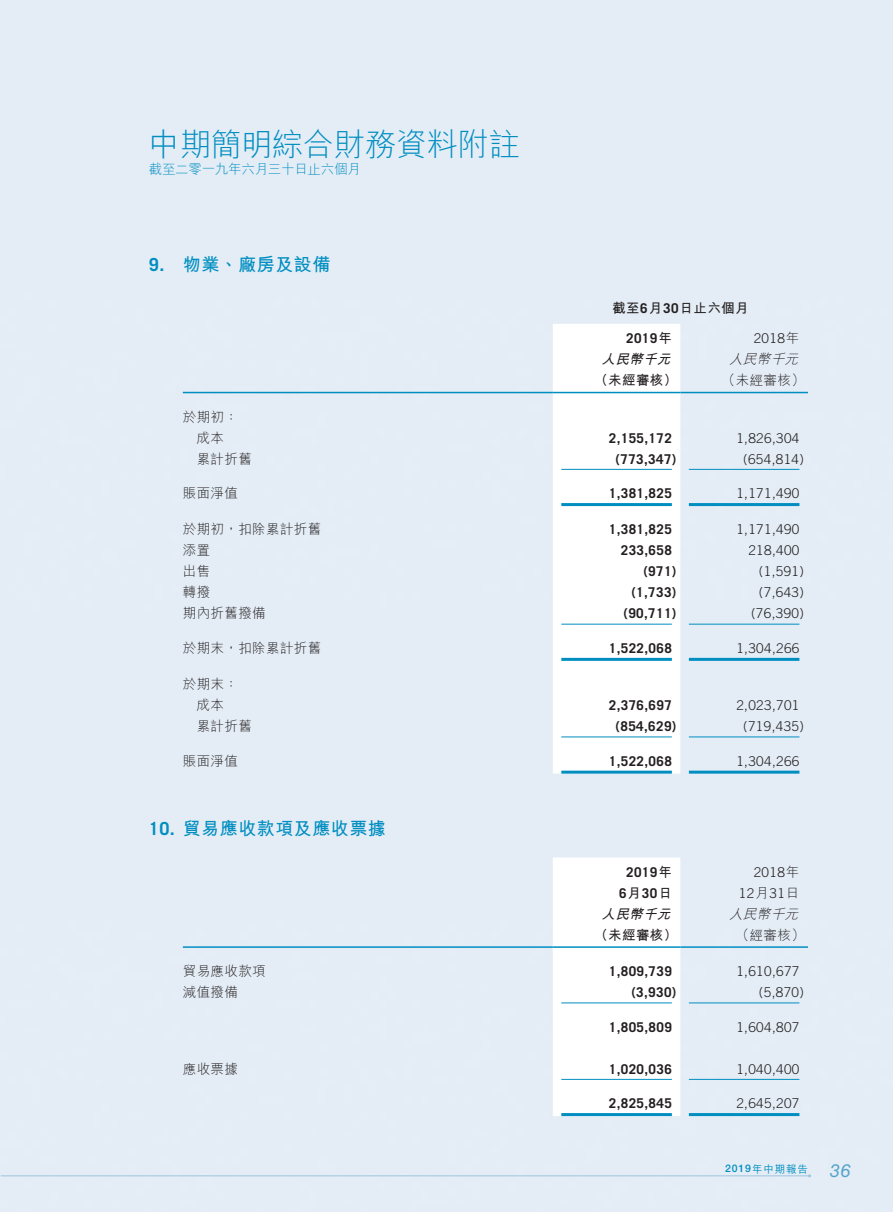
<style>
.page{position:relative;width:893px;height:1212px;background:#fff}
.page>*{position:absolute;margin:0;border:0;box-sizing:border-box;transform-origin:0 0}
.t1{font:300 31.5px "M Hei HK";letter-spacing:-.02em;color:#008ec1}
.t2{font:700 18px "M Hei HK";letter-spacing:.03em;color:#008ec1}
.t3{font:italic 18px "Helvetica Neue LT Std";color:#54a3ce}
.t4{font:700 18px "Trade Gothic LT Std";color:#008ec1}
.t5{font:300 13.5px/21px "Trade Gothic LT Std";letter-spacing:.03em;color:#231f20;text-align:right}
.t6{font:700 13.5px/21px "Trade Gothic LT Std";letter-spacing:.03em;color:#231f20;text-align:center}
.t7{font:300 13.5px "M Hei HK";letter-spacing:.03em;color:#231f20}
.t8{font:700 13.5px "M Hei HK";letter-spacing:.03em;color:#231f20}
.t9{font:300 13.5px "M Hei HK";letter-spacing:-.02em;color:#008ec1}
.t10{font:italic 300 13.5px "M Hei HK";color:#231f20}
.t11{font:italic 700 13.5px "M Hei HK";color:#231f20}
.t12{font:500 10.5px "M Hei HK";letter-spacing:.08em;color:#008ec1}
.s1{font-family:"Trade Gothic LT Std"}
.s2{font-family:"M Hei HK"}
.s3{font-family:"Helvetica Neue LT Std"}
</style>
<div class="page">
<hr style="left:1px;top:1175px;width:809px;height:1px;background:#9cc5e0">
<svg style="left:553px;top:391px;width:127px;height:383px"></svg>
<hr style="left:183px;top:392px;width:370px;height:1px;background:#008ec1">
<hr style="left:553px;top:392px;width:127px;height:1px;background:#008ec1">
<hr style="left:680px;top:392px;width:128px;height:1px;background:#008ec1">
<hr style="left:561px;top:469px;width:111px;height:1px;background:#008ec1">
<hr style="left:689px;top:469px;width:110px;height:1px;background:#008ec1">
<hr style="left:561px;top:503px;width:111px;height:3px;background:#008ec1">
<hr style="left:689px;top:503px;width:110px;height:3px;background:#008ec1">
<hr style="left:561px;top:624px;width:111px;height:1px;background:#008ec1">
<hr style="left:689px;top:624px;width:110px;height:1px;background:#008ec1">
<hr style="left:561px;top:658px;width:111px;height:3px;background:#008ec1">
<hr style="left:689px;top:658px;width:110px;height:3px;background:#008ec1">
<hr style="left:561px;top:736px;width:111px;height:1px;background:#008ec1">
<hr style="left:689px;top:736px;width:110px;height:1px;background:#008ec1">
<hr style="left:561px;top:771px;width:111px;height:3px;background:#008ec1">
<hr style="left:689px;top:771px;width:110px;height:3px;background:#008ec1">
<svg style="left:553px;top:857px;width:127px;height:222px"></svg>
<hr style="left:183px;top:946px;width:370px;height:2px;background:#008ec1">
<hr style="left:553px;top:946px;width:127px;height:2px;background:#008ec1">
<hr style="left:680px;top:946px;width:128px;height:2px;background:#008ec1">
<hr style="left:561px;top:1002px;width:111px;height:1px;background:#008ec1">
<hr style="left:689px;top:1002px;width:110px;height:1px;background:#008ec1">
<hr style="left:561px;top:1079px;width:111px;height:1px;background:#008ec1">
<hr style="left:689px;top:1079px;width:110px;height:1px;background:#008ec1">
<hr style="left:561px;top:1113px;width:111px;height:3px;background:#008ec1">
<hr style="left:689px;top:1113px;width:110px;height:3px;background:#008ec1">
<h1 class="t1" style="left:149px;top:122px;width:373px">中期簡明綜合財務資料附註</h1>
<p class="t9" style="left:149px;top:159px;width:213px">截至二零一九年六月三十日止六個月</p>
<h2 class="t4" style="left:149px;top:254px;width:17px">9.</h2>
<h2 class="t2" style="left:183px;top:252px;width:149px">物業、廠房及設備</h2>
<p class="t8" style="left:612px;top:298px;width:138px">截至<span class="s1">6</span>月<span class="s1">30</span>日止六個月</p>
<p class="t6" style="left:626px;top:328px;width:47px">2019<span class="s2">年</span></p>
<p class="t5" style="left:754px;top:328px;width:47px">2018<span class="s2">年</span></p>
<p class="t11" style="left:601px;top:349px;width:75px">人民幣千元</p>
<p class="t10" style="left:729px;top:350px;width:75px">人民幣千元</p>
<p class="t8" style="left:594px;top:370px;width:84px">（未經審核）</p>
<p class="t7" style="left:722px;top:371px;width:84px">（未經審核(</p>
<p class="t7" style="left:183px;top:407px;width:57px">於期初：</p>
<p class="t7" style="left:197px;top:428px;width:29px">成本</p>
<p class="t6" style="left:609px;top:427px;width:65px">2,155,172</p>
<p class="t5" style="left:736px;top:427px;width:65px">1,826,304</p>
<p class="t7" style="left:197px;top:449px;width:57px">累計折舊</p>
<p class="t6" style="left:616px;top:448px;width:62px">)773,347(</p>
<p class="t5" style="left:743px;top:448px;width:62px">)654,814(</p>
<p class="t7" style="left:183px;top:483px;width:57px">賬面淨值</p>
<p class="t6" style="left:609px;top:482px;width:65px">1,381,825</p>
<p class="t5" style="left:736px;top:482px;width:65px">1,171,490</p>
<p class="t7" style="left:183px;top:520px;width:140px">於期初，扣除累計折舊</p>
<p class="t6" style="left:609px;top:519px;width:65px">1,381,825</p>
<p class="t5" style="left:736px;top:519px;width:65px">1,171,490</p>
<p class="t7" style="left:183px;top:541px;width:29px">添置</p>
<p class="t6" style="left:621px;top:540px;width:53px">233,658</p>
<p class="t5" style="left:748px;top:540px;width:53px">218,400</p>
<p class="t7" style="left:183px;top:562px;width:29px">出售</p>
<p class="t6" style="left:643px;top:561px;width:35px">)971(</p>
<p class="t5" style="left:759px;top:561px;width:47px">)1,591(</p>
<p class="t7" style="left:183px;top:583px;width:29px">轉撥</p>
<p class="t6" style="left:631px;top:582px;width:47px">)1,733(</p>
<p class="t5" style="left:759px;top:582px;width:47px">)7,643(</p>
<p class="t7" style="left:183px;top:604px;width:84px">期內折舊撥備</p>
<p class="t6" style="left:623px;top:603px;width:54px">)90,711(</p>
<p class="t5" style="left:751px;top:603px;width:54px">)76,390(</p>
<p class="t7" style="left:183px;top:638px;width:140px">於期末，扣除累計折舊</p>
<p class="t7" style="left:183px;top:675px;width:57px">於期末：</p>
<p class="t6" style="left:609px;top:637px;width:65px">1,522,068</p>
<p class="t5" style="left:736px;top:637px;width:65px">1,304,266</p>
<p class="t7" style="left:197px;top:696px;width:29px">成本</p>
<p class="t6" style="left:609px;top:694px;width:65px">2,376,697</p>
<p class="t5" style="left:736px;top:695px;width:65px">2,023,701</p>
<p class="t7" style="left:197px;top:717px;width:57px">累計折舊</p>
<p class="t6" style="left:616px;top:715px;width:62px">)854,629(</p>
<p class="t5" style="left:743px;top:716px;width:62px">)719,435(</p>
<p class="t7" style="left:183px;top:751px;width:57px">賬面淨值</p>
<p class="t6" style="left:609px;top:750px;width:65px">1,522,068</p>
<p class="t5" style="left:736px;top:750px;width:65px">1,304,266</p>
<h2 class="t2" style="left:149px;top:815px;width:239px"><span class="s1">10.</span> 貿易應收款項及應收票據</h2>
<p class="t6" style="left:619px;top:861px;width:54px">2019<span class="s2">年<br></span>6<span class="s2">月</span>30<span class="s2">日</span></p>
<p class="t5" style="left:739px;top:861px;width:62px">2018<span class="s2">年<br></span>12<span class="s2">月</span>31<span class="s2">日</span></p>
<p class="t10" style="left:729px;top:904px;width:75px">人民幣千元</p>
<p class="t11" style="left:601px;top:904px;width:75px">人民幣千元</p>
<p class="t8" style="left:594px;top:925px;width:84px">（未經審核）</p>
<p class="t7" style="left:736px;top:925px;width:71px">（經審核(</p>
<p class="t7" style="left:183px;top:961px;width:84px">貿易應收款項</p>
<p class="t6" style="left:609px;top:960px;width:65px">1,809,739</p>
<p class="t5" style="left:736px;top:960px;width:65px">1,610,677</p>
<p class="t7" style="left:183px;top:982px;width:57px">減值撥備</p>
<p class="t6" style="left:631px;top:981px;width:47px">)3,930(</p>
<p class="t5" style="left:759px;top:981px;width:47px">)5,870(</p>
<p class="t6" style="left:609px;top:1016px;width:65px">1,805,809</p>
<p class="t5" style="left:736px;top:1016px;width:65px">1,604,807</p>
<p class="t7" style="left:183px;top:1059px;width:57px">應收票據</p>
<p class="t6" style="left:609px;top:1058px;width:65px">1,020,036</p>
<p class="t5" style="left:736px;top:1058px;width:65px">1,040,400</p>
<p class="t6" style="left:609px;top:1092px;width:65px">2,825,845</p>
<p class="t5" style="left:736px;top:1092px;width:65px">2,645,207</p>
<p class="t12" style="left:725px;top:1161px;width:84px"><span class="s3">2019</span>年中期報告</p>
<h2 class="t3" style="left:830px;top:1160px;width:22px">36</h2>
</div>
